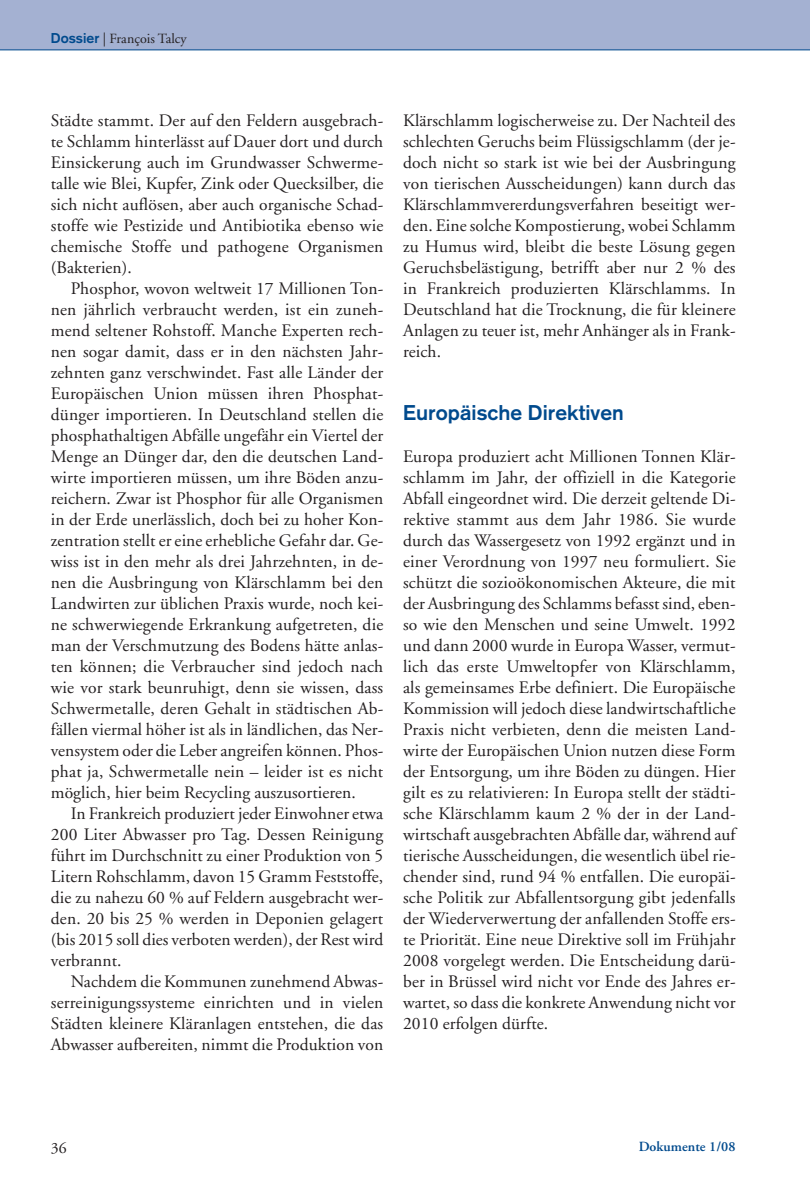
<style>
.page{position:relative;width:810px;height:1190px;background:#fff}
.page>*{position:absolute;margin:0;border:0;box-sizing:border-box;transform-origin:0 0}
.t1{font:700 21px "Akzidenz Grotesk";letter-spacing:.005em;color:#004a8d}
.t2{font:17.5px/21px "Adobe Garamond";letter-spacing:.005em;color:#231f20;text-align:justify}
.t3{font:15.75px "Adobe Garamond";color:#231f20}
.t4{font:14px "Adobe Garamond";letter-spacing:.005em;color:#231f20}
.t5{font:600 14px "Adobe Garamond";letter-spacing:.005em;color:#004a8d}
.s1{font-family:"Akzidenz Grotesk";font-weight:700;color:#004a8d}
</style>
<div class="page">
<div style="left:0;top:0;width:810px;height:51px;background:#a4b1d2"></div>
<p class="t4" style="left:51px;top:33px;width:137px"><span class="s1">Dossier</span> | François Talcy</p>
<p class="t2" style="left:51px;top:112px;width:334px">Städte stammt. Der auf den Feldern ausgebrach&shy;te Schlamm hinterlässt auf Dauer dort und durch Einsickerung auch im Grundwasser Schwerme&shy;talle wie Blei, Kupfer, Zink oder Quecksilber, die sich nicht auflösen, aber auch organische Schad&shy;stoffe wie Pestizide und Antibiotika ebenso wie chemische Stoffe und pathogene Organismen (Bakterien).</p>
<p class="t2" style="left:51px;top:280px;width:334px;text-indent:20px">Phosphor, wovon weltweit 17 Millionen Ton&shy;nen jährlich verbraucht werden, ist ein zuneh&shy;mend seltener Rohstoff. Manche Experten rech&shy;nen sogar damit, dass er in den nächsten Jahr&shy;zehnten ganz verschwindet. Fast alle Länder der Europäischen Union müssen ihren Phosphat&shy;dünger importieren. In Deutschland stellen die phosphathaltigen Abfälle ungefähr ein Viertel der Menge an Dünger dar, den die deutschen Land&shy;wirte importieren müssen, um ihre Böden anzu&shy;reichern. Zwar ist Phosphor für alle Organismen in der Erde unerlässlich, doch bei zu hoher Kon&shy;zentration stellt er eine erhebliche Gefahr dar. Ge&shy;wiss ist in den mehr als drei Jahrzehnten, in de&shy;nen die Ausbringung von Klärschlamm bei den Landwirten zur üblichen Praxis wurde, noch kei&shy;ne schwerwiegende Erkrankung aufgetreten, die man der Verschmutzung des Bodens hätte anlas&shy;ten können; die Verbraucher sind jedoch nach wie vor stark beunruhigt, denn sie wissen, dass Schwermetalle, deren Gehalt in städtischen Ab&shy;fällen viermal höher ist als in ländlichen, das Ner&shy;vensystem oder die Leber angreifen können. Phos&shy;phat ja, Schwermetalle nein – leider ist es nicht möglich, hier beim Recycling auszusortieren.</p>
<p class="t2" style="left:51px;top:805px;width:334px;text-indent:20px">In Frankreich produziert jeder Einwohner etwa 200 Liter Abwasser pro Tag. Dessen Reinigung führt im Durchschnitt zu einer Produktion von 5<br>Litern Rohschlamm, davon 15 Gramm Feststoffe, die zu nahezu 60 % auf Feldern ausgebracht wer&shy;den. 20 bis 25 % werden in Deponien gelagert (bis 2015 soll dies verboten werden), der Rest wird verbrannt.</p>
<p class="t2" style="left:51px;top:973px;width:334px;text-indent:20px">Nachdem die Kommunen zunehmend Abwas&shy;serreinigungssysteme einrichten und in vielen Städten kleinere Kläranlagen entstehen, die das Abwasser aufbereiten, nimmt die Produktion von</p>
<p class="t2" style="left:403px;top:112px;width:334px">Klärschlamm logischerweise zu. Der Nachteil des schlechten Geruchs beim Flüssigschlamm (der je&shy;doch nicht so stark ist wie bei der Ausbringung von tierischen Ausscheidungen) kann durch das Klärschlammvererdungsverfahren beseitigt wer&shy;den. Eine solche Kompostierung, wobei Schlamm zu Humus wird, bleibt die beste Lösung gegen Geruchsbelästigung, betrifft aber nur 2 % des in Frankreich produzierten Klärschlamms. In Deutschland hat die Trocknung, die für kleinere Anlagen zu teuer ist, mehr Anhänger als in Frank&shy;reich.</p>
<p class="t1" style="left:403px;top:405px;width:222px">Europäische Direktiven</p>
<p class="t2" style="left:403px;top:448px;width:334px">Europa produziert acht Millionen Tonnen Klär&shy;schlamm im Jahr, der offiziell in die Kategorie Abfall eingeordnet wird. Die derzeit geltende Di&shy;rektive stammt aus dem Jahr 1986. Sie wurde durch das Wassergesetz von 1992 ergänzt und in einer Verordnung von 1997 neu formuliert. Sie schützt die sozioökonomischen Akteure, die mit der Ausbringung des Schlamms befasst sind, eben&shy;so wie den Menschen und seine Umwelt. 1992 und dann 2000 wurde in Europa Wasser, vermut&shy;lich das erste Umweltopfer von Klärschlamm, als gemeinsames Erbe definiert. Die Europäische Kommission will jedoch diese landwirtschaftliche Praxis nicht verbieten, denn die meisten Land&shy;wirte der Europäischen Union nutzen diese Form der Entsorgung, um ihre Böden zu düngen. Hier gilt es zu relativieren: In Europa stellt der städti&shy;sche Klärschlamm kaum 2 % der in der Land&shy;wirtschaft ausgebrachten Abfälle dar, während auf tierische Ausscheidungen, die wesentlich übel rie&shy;chender sind, rund 94 % entfallen. Die europäi&shy;sche Politik zur Abfallentsorgung gibt jedenfalls der Wiederverwertung der anfallenden Stoffe ers&shy;te Priorität. Eine neue Direktive soll im Frühjahr 2008 vorgelegt werden. Die Entscheidung darü&shy;ber in Brüssel wird nicht vor Ende des Jahres er&shy;wartet, so dass die konkrete Anwendung nicht vor 2010 erfolgen dürfte.</p>
<p class="t3" style="left:51px;top:1141px;width:17px">36</p>
<p class="t5" style="left:639px;top:1141px;width:98px">Dokumente 1/08</p>
</div>
